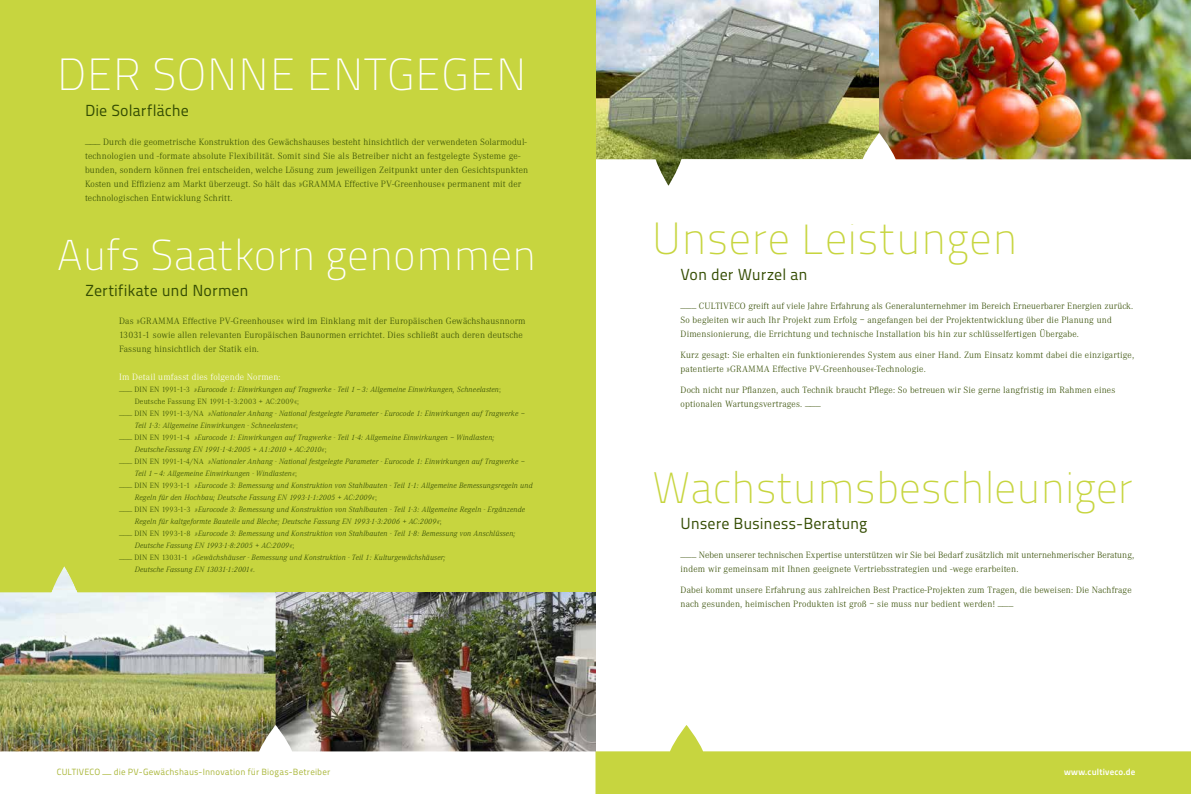
<style>
.page{position:relative;width:1191px;height:794px;background:#fff}
.page>*{position:absolute;margin:0;border:0;box-sizing:border-box;transform-origin:0 0}
.t1{font:45px "Titillium Maps 29 L 1 wt";letter-spacing:.01em;color:#fff}
.t2{font:45px "Titillium Maps 29 L 1 wt";color:#c7d53f}
.t3{font:44px "Titillium Maps 29 L 1 wt";letter-spacing:-.01em;color:#c7d53f}
.t4{font:43px "Titillium Maps 29 L 1 wt";letter-spacing:-.005em;color:#fff}
.t5{font:16px "Titillium Maps 29 L 400 wt";color:#354d03}
.t6{font:300 9.5px/14px "Corporate A";letter-spacing:.02em;color:#354d03}
.t7{font:300 9.5px "Corporate A";letter-spacing:.02em;color:#fff}
.t8{font:9px "Titillium Maps 29 L 400 wt";letter-spacing:.02em;color:#a9b638}
.t9{font:9px "Titillium Maps 29 L 800 wt";letter-spacing:.02em;color:#fff}
.t10{font:italic 300 8px "Corporate A";letter-spacing:.02em;color:#354d03}
.t11{font:300 8px "Corporate A";letter-spacing:.02em;color:#354d03}
.s1{font-style:normal}
</style>
<div class="page">
<img style="left:595px;top:0;width:284px;height:186px">
<div style="left:0;top:0;width:595px;height:794px;background:#c7d53f"></div>
<img style="left:276px;top:592px;width:319px;height:133px">
<svg style="left:595px;top:725px;width:596px;height:69px;fill:#c7d53f"></svg>
<img style="left:879px;top:0;width:312px;height:133px">
<img style="left:681px;top:133px;width:510px;height:53px">
<img style="left:52px;top:566px;width:24px;height:24px">
<img style="left:0;top:590px;width:276px;height:135px">
<img style="left:0;top:725px;width:595px;height:69px">
<h1 class="t1" style="left:57px;top:43px;width:471px">DER SONNE ENTGEGEN</h1>
<h3 class="t5" style="left:85px;top:99px;width:105px">Die Solarfläche</h3>
<p class="t6" style="left:85px;top:135px;width:445px">——— Durch die geometrische Konstruktion des Gewächshauses besteht hinsichtlich der verwendeten Solarmodul&shy;technologien und -formate absolute Flexibilität. Somit sind Sie als Betreiber nicht an festgelegte Systeme ge&shy;bunden, sondern können frei entscheiden, welche Lösung zum jeweiligen Zeitpunkt unter den Gesichtspunkten Kosten und Effizienz am Markt überzeugt. So hält das »GRAMMA Effective PV-Greenhouse« permanent mit der technologischen Entwicklung Schritt.</p>
<h3 class="t4" style="left:57px;top:224px;width:481px">Aufs Saatkorn genommen</h3>
<h3 class="t5" style="left:85px;top:278px;width:165px">Zertifikate und Normen</h3>
<p class="t6" style="left:119px;top:314px;width:408px">Das »GRAMMA Effective PV-Greenhouse« wird im Einklang mit der Europäischen Gewächshausnnorm<br>13031-1 sowie allen relevanten Europäischen Baunormen errichtet. Dies schließt auch deren deutsche<br>Fassung hinsichtlich der Statik ein.</p>
<p class="t7" style="left:119px;top:371px;width:163px">Im Detail umfasst dies folgende Normen:</p>
<p class="t10" style="left:119px;top:384px;width:383px"><span class="s1">——— DIN EN 1991-1-3</span> »Eurocode 1: Einwirkungen auf Tragwerke - Teil 1 – 3: Allgemeine Einwirkungen, Schneelasten<span class="s1">;</span></p>
<p class="t11" style="left:135px;top:396px;width:166px">Deutsche Fassung EN 1991-1-3:2003 + AC:2009«;</p>
<p class="t10" style="left:119px;top:408px;width:407px"><span class="s1">——— DIN EN 1991-1-3/NA</span> »Nationaler Anhang - National festgelegte Parameter - Eurocode 1: Einwirkungen auf Tragwerke –</p>
<p class="t10" style="left:135px;top:420px;width:165px">Teil 1-3: Allgemeine Einwirkungen - Schneelasten«<span class="s1">;</span></p>
<p class="t10" style="left:119px;top:432px;width:377px"><span class="s1">——— DIN EN 1991-1-4</span> »Eurocode 1: Einwirkungen auf Tragwerke - Teil 1-4: Allgemeine Einwirkungen – Windlasten;</p>
<p class="t10" style="left:135px;top:444px;width:193px">Deutsche Fassung EN 1991-1-4:2005 + A1:2010 + AC:2010«<span class="s1">;</span></p>
<p class="t10" style="left:119px;top:456px;width:407px"><span class="s1">——— DIN EN 1991-1-4/NA</span> »Nationaler Anhang - National festgelegte Parameter - Eurocode 1: Einwirkungen auf Tragwerke –</p>
<p class="t10" style="left:135px;top:468px;width:164px">Teil 1 – 4: Allgemeine Einwirkungen - Windlasten«<span class="s1">;</span></p>
<p class="t10" style="left:119px;top:480px;width:415px"><span class="s1">——— DIN EN 1993-1-1</span> »Eurocode 3: Bemessung und Konstruktion von Stahlbauten - Teil 1-1: Allgemeine Bemessungsregeln und</p>
<p class="t10" style="left:135px;top:492px;width:244px">Regeln für den Hochbau; Deutsche Fassung EN 1993-1-1:2005 + AC:2009«<span class="s1">;</span></p>
<p class="t10" style="left:119px;top:504px;width:407px"><span class="s1">——— DIN EN 1993-1-3</span> »Eurocode 3: Bemessung und Konstruktion von Stahlbauten - Teil 1-3: Allgemeine Regeln - Ergänzende</p>
<p class="t10" style="left:135px;top:516px;width:308px">Regeln für kaltgeformte Bauteile und Bleche; Deutsche Fassung EN 1993-1-3:2006 + AC:2009«<span class="s1">;</span></p>
<p class="t10" style="left:119px;top:528px;width:398px"><span class="s1">——— DIN EN 1993-1-8</span> »Eurocode 3: Bemessung und Konstruktion von Stahlbauten - Teil 1-8: Bemessung von Anschlüssen;</p>
<p class="t10" style="left:135px;top:540px;width:161px">Deutsche Fassung EN 1993-1-8:2005 + AC:2009«<span class="s1">;</span></p>
<p class="t10" style="left:119px;top:552px;width:328px"><span class="s1">——— DIN EN 13031-1</span> »Gewächshäuser - Bemessung und Konstruktion - Teil 1: Kulturgewächshäuser;</p>
<p class="t10" style="left:135px;top:564px;width:122px">Deutsche Fassung EN 13031-1:2001«<span class="s1">.</span></p>
<p class="t8" style="left:57px;top:765px;width:275px">CULTIVECO — die PV-Gewächshaus-Innovation für Biogas-Betreiber</p>
<h1 class="t2" style="left:652px;top:206px;width:367px">Unsere Leistungen</h1>
<h3 class="t5" style="left:680px;top:263px;width:129px">Von der Wurzel an</h3>
<p class="t6" style="left:680px;top:299px;width:454px">——— CULTIVECO greift auf viele Jahre Erfahrung als Generalunternehmer im Bereich Erneuerbarer Energien zurück.<br>So begleiten wir auch Ihr Projekt zum Erfolg – angefangen bei der Projektentwicklung über die Planung und<br>Dimensionierung, die Errichtung und technische Installation bis hin zur schlüsselfertigen Übergabe.</p>
<p class="t6" style="left:680px;top:348px;width:455px">Kurz gesagt: Sie erhalten ein funktionierendes System aus einer Hand. Zum Einsatz kommt dabei die einzigartige, patentierte »GRAMMA Effective PV-Greenhouse«-Technologie.</p>
<p class="t6" style="left:680px;top:383px;width:436px">Doch nicht nur Pflanzen, auch Technik braucht Pflege: So betreuen wir Sie gerne langfristig im Rahmen eines optionalen Wartungsvertrages. ———</p>
<h2 class="t3" style="left:652px;top:456px;width:482px">Wachstumsbeschleuniger</h2>
<h3 class="t5" style="left:680px;top:512px;width:188px">Unsere Business-Beratung</h3>
<p class="t6" style="left:680px;top:548px;width:455px">——— Neben unserer technischen Expertise unterstützen wir Sie bei Bedarf zusätzlich mit unternehmerischer Beratung, indem wir gemeinsam mit Ihnen geeignete Vertriebsstrategien und -wege erarbeiten.</p>
<p class="t6" style="left:680px;top:583px;width:452px">Dabei kommt unsere Erfahrung aus zahlreichen Best Practice-Projekten zum Tragen, die beweisen: Die Nachfrage nach gesunden, heimischen Produkten ist groß – sie muss nur bedient werden! ———</p>
<p class="t9" style="left:1064px;top:765px;width:73px">www.cultiveco.de</p>
</div>
